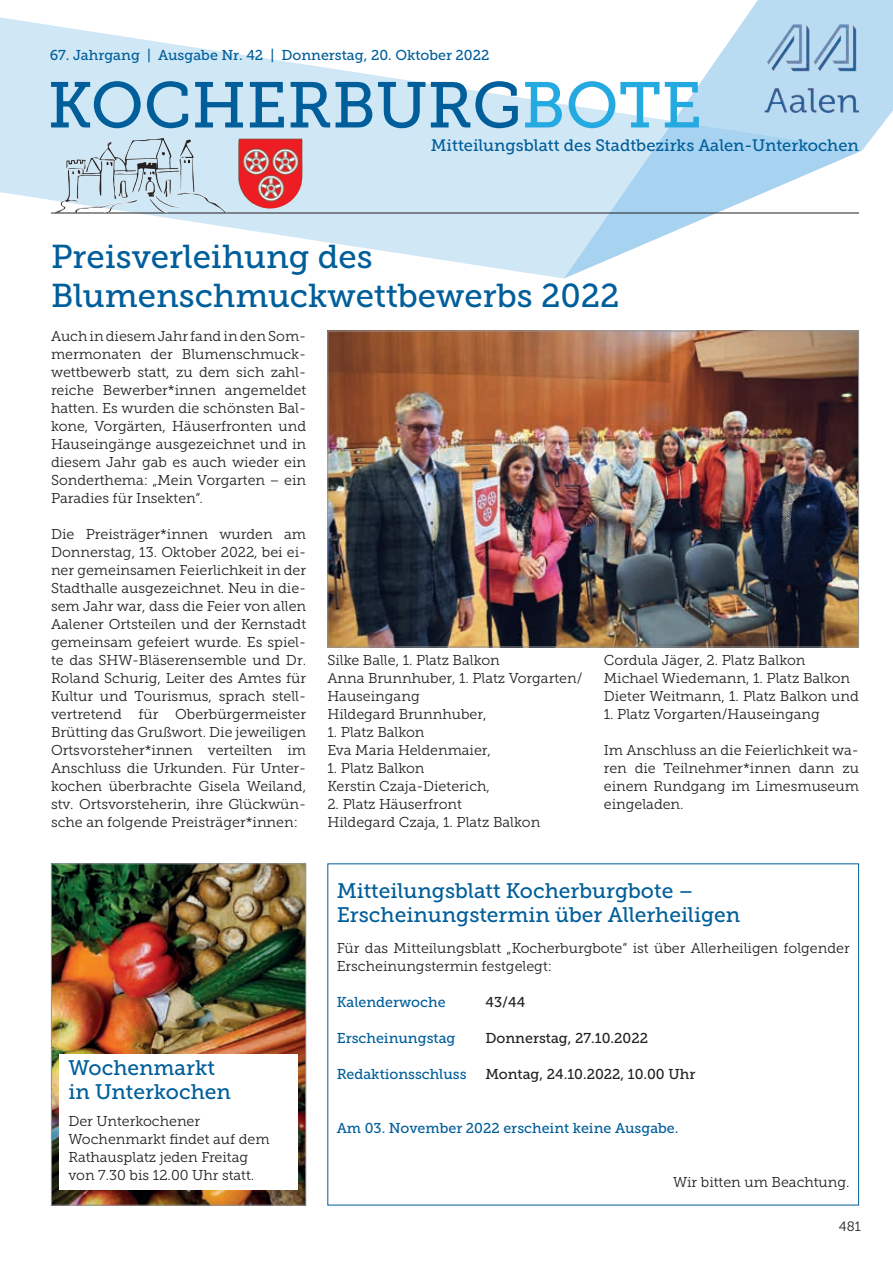
<style>
.page{position:relative;width:893px;height:1263px;background:#fff}
.page>*{position:absolute;margin:0;border:0;box-sizing:border-box;transform-origin:0 0}
.t1{font:64.5px "Museo Slab 500";color:#005e9a}
.t2{font:33px/39px "Museo Slab 500";color:#005e9a}
.t3{font:21px/24px "Museo Slab 500";color:#005e9a}
.t4{font:16.5px "Museo Slab 500";color:#005e9a}
.t5{font:14.25px/18px "Museo Slab 300";color:#231f20}
.t6{font:14.25px "Museo Slab 500";color:#005e9a}
.t7{font:14.25px "Museo Slab 500";color:#231f20}
.t8{font:13.5px "Museo Slab 300";color:#231f20}
.s1{color:#24aae1}
</style>
<div class="page">
<svg style="left:0;top:17px;width:564px;height:262px;fill:#d0e7f6"></svg>
<svg style="left:564px;top:0;width:329px;height:279px"></svg>
<img style="left:831px;top:24px;width:25px;height:47px">
<hr style="left:51px;top:213px;width:808px;height:1px;background:#231f20">
<img style="left:238px;top:138px;width:65px;height:70px">
<img style="left:99px;top:138px;width:87px;height:61px">
<img style="left:329px;top:333px;width:528px;height:312px">
<div style="left:327px;top:331px;width:532px;height:316px;border:1px solid #939598"></div>
<img style="left:53px;top:865px;width:251px;height:338px">
<div style="left:51px;top:863px;width:255px;height:342px;border:1px solid #939598"></div>
<div style="left:60px;top:1054px;width:238px;height:135px;background:#fff"></div>
<p class="t6" style="left:50px;top:47px;width:441px">67. Jahrgang | Ausgabe Nr. 42 | Donnerstag, 20. Oktober 2022</p>
<h1 class="t1" style="left:48px;top:69px;width:656px">KOCHERBURG<span class="s1">BOTE</span></h1>
<p class="t4" style="left:431px;top:136px;width:430px">Mitteilungsblatt des Stadtbezirks Aalen-Unterkochen</p>
<h2 class="t2" style="left:51px;top:237px;width:570px">Preisverleihung des<br>Blumenschmuckwettbewerbs 2022</h2>
<p class="t5" style="left:51px;top:327px;width:257px;text-align:justify">Auch in diesem Jahr fand in den Som&shy;mermonaten der Blumenschmuck&shy;wettbewerb statt, zu dem sich zahl&shy;reiche Bewerber*innen angemeldet hatten. Es wurden die schönsten Bal&shy;kone, Vorgärten, Häuserfronten und Hauseingänge ausgezeichnet und in diesem Jahr gab es auch wieder ein Sonderthema: „Mein Vorgarten – ein Paradies für Insekten“.</p>
<p class="t5" style="left:51px;top:525px;width:257px;text-align:justify">Die Preisträger*innen wurden am Donnerstag, 13. Oktober 2022, bei ei&shy;ner gemeinsamen Feierlichkeit in der Stadthalle ausgezeichnet. Neu in die&shy;sem Jahr war, dass die Feier von allen Aalener Ortsteilen und der Kernstadt gemeinsam gefeiert wurde. Es spiel&shy;te das SHW-Bläserensemble und Dr.<br>Roland Schurig, Leiter des Amtes für Kultur und Tourismus, sprach stell&shy;vertretend für Oberbürgermeister Brütting das Grußwort. Die jeweiligen Ortsvorsteher*innen verteilten im Anschluss die Urkunden. Für Unter&shy;kochen überbrachte Gisela Weiland, stv. Ortsvorsteherin, ihre Glückwün&shy;sche an folgende Preisträger*innen:</p>
<h3 class="t3" style="left:68px;top:1056px;width:164px">Wochenmarkt in Unterkochen</h3>
<p class="t5" style="left:68px;top:1113px;width:203px">Der Unterkochener<br>Wochenmarkt findet auf dem<br>Rathausplatz jeden Freitag von 7.30 bis 12.00 Uhr statt.</p>
<p class="t5" style="left:327px;top:651px;width:257px">Silke Balle, 1. Platz Balkon<br>Anna Brunnhuber, 1. Platz Vorgarten/<br>Hauseingang<br>Hildegard Brunnhuber,</p>
<p class="t5" style="left:327px;top:723px;width:165px">1. Platz Balkon<br>Eva Maria Heldenmaier,</p>
<p class="t5" style="left:327px;top:759px;width:164px">1. Platz Balkon<br>Kerstin Czaja-Dieterich,</p>
<p class="t5" style="left:327px;top:795px;width:214px">2. Platz Häuserfront<br>Hildegard Czaja, 1. Platz Balkon</p>
<p class="t5" style="left:604px;top:651px;width:257px">Cordula Jäger, 2. Platz Balkon<br>Michael Wiedemann, 1. Platz Balkon<br>Dieter Weitmann, 1. Platz Balkon und</p>
<p class="t5" style="left:604px;top:705px;width:218px">1. Platz Vorgarten/Hauseingang</p>
<p class="t5" style="left:604px;top:741px;width:257px;text-align:justify">Im Anschluss an die Feierlichkeit wa&shy;ren die Teilnehmer*innen dann zu einem Rundgang im Limesmuseum eingeladen.</p>
<h3 class="t3" style="left:337px;top:879px;width:405px">Mitteilungsblatt Kocherburgbote –<br>Erscheinungstermin über Allerheiligen</h3>
<p class="t5" style="left:337px;top:939px;width:514px">Für das Mitteilungsblatt „Kocherburgbote“ ist über Allerheiligen folgender<br>Erscheinungstermin festgelegt:</p>
<p class="t6" style="left:337px;top:994px;width:110px">Kalenderwoche</p>
<p class="t7" style="left:485px;top:994px;width:41px">43/44</p>
<p class="t6" style="left:337px;top:1030px;width:120px">Erscheinungstag</p>
<p class="t7" style="left:485px;top:1030px;width:164px">Donnerstag, 27.10.2022</p>
<p class="t6" style="left:337px;top:1066px;width:131px">Redaktionsschluss</p>
<p class="t7" style="left:485px;top:1066px;width:211px">Montag, 24.10.2022, 10.00 Uhr</p>
<p class="t6" style="left:337px;top:1120px;width:343px">Am 03. November 2022 erscheint keine Ausgabe.</p>
<p class="t5" style="left:673px;top:1173px;width:178px">Wir bitten um Beachtung.</p>
<p class="t8" style="left:839px;top:1218px;width:24px">481</p>
</div>
